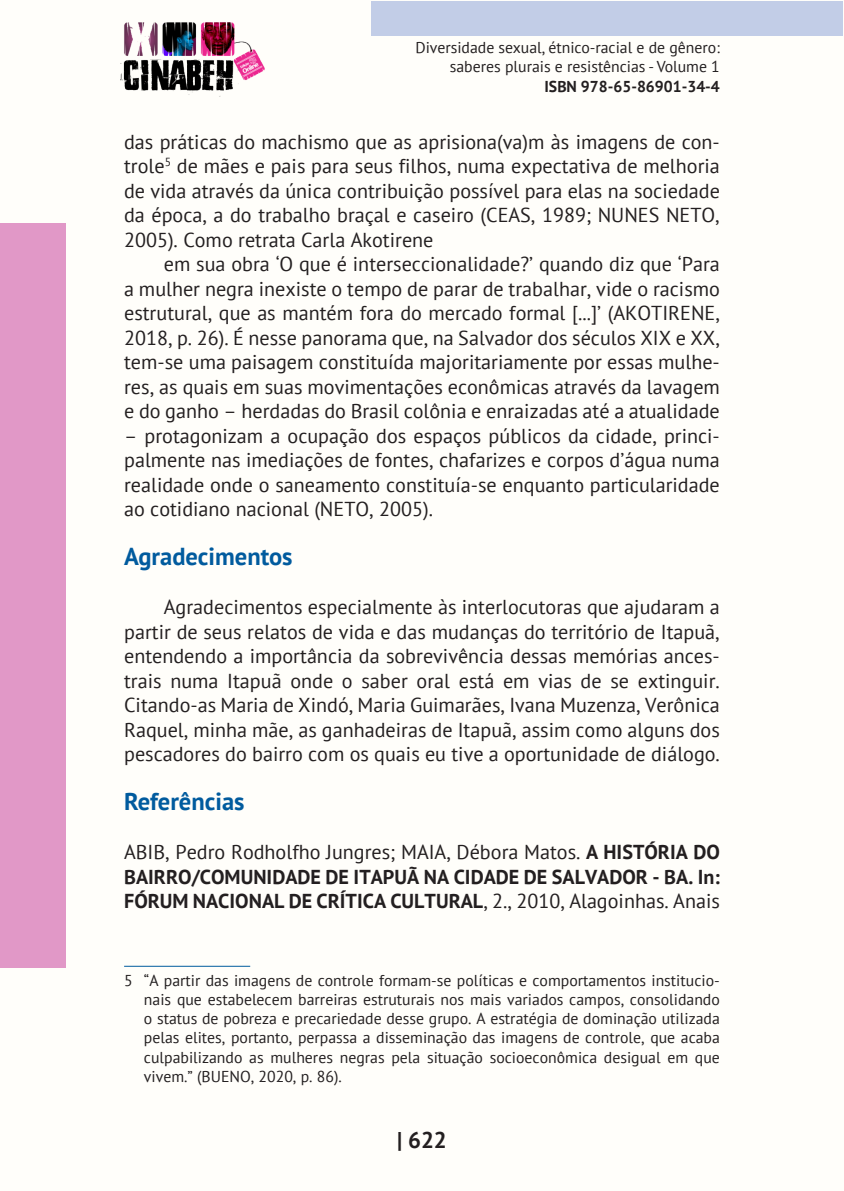
<style>
.page{position:relative;width:844px;height:1191px;background:#fff}
.page>*{position:absolute;margin:0;border:0;box-sizing:border-box;transform-origin:0 0}
._9_SUBTÍTULOS{font:700 24.5px "PT Sans";color:#015b9e}
.t1{font:700 22.75px "PT Sans";color:#231f20}
._8_CORPO{font:20.12px/24.5px "PT Sans";color:#231f20;text-align:justify}
._11_REFERENCIAS{font:700 20.12px/24.5px "PT Sans";color:#231f20;text-align:justify}
._5_RODAPÉ{font:15.75px/19.2px "PT Sans";color:#231f20;text-align:right}
.t2{font:700 15.75px "PT Sans";color:#231f20}
.s1{font-weight:400}
</style>
<div class="page">
<div style="left:0;top:0;width:843px;height:1191px;background:#fffefa"></div>
<div style="left:371px;top:1px;width:471px;height:35px;background:#c2cde7"></div>
<div style="left:0;top:223px;width:65px;height:744px;background:#e198c7"></div>
<img style="left:120px;top:22px;width:144px;height:75px">
<hr style="left:124px;top:965px;width:126px;height:1px;background:#015b9e">
<p class="_5_RODAPÉ" style="left:415px;top:38px;width:306px">Diversidade sexual, étnico-racial e de gênero: saberes plurais e resistências - Volume 1</p>
<p class="t2" style="left:544px;top:76px;width:177px">ISBN 978-65-86901-34-4</p>
<p class="_8_CORPO" style="left:124px;top:129px;width:597px">das práticas do machismo que as aprisiona(va)m às imagens de con&shy;trole<sup>5</sup> de mães e pais para seus filhos, numa expectativa de melhoria de vida através da única contribuição possível para elas na sociedade da época, a do trabalho braçal e caseiro (CEAS, 1989; NUNES NETO, 2005). Como retrata Carla Akotirene</p>
<p class="_8_CORPO" style="left:124px;top:251px;width:597px;text-indent:40px">em sua obra ‘O que é interseccionalidade?’ quando diz que ‘Para a mulher negra inexiste o tempo de parar de trabalhar, vide o racismo estrutural, que as mantém fora do mercado formal [...]’ (AKOTIRENE, 2018, p. 26). É nesse panorama que, na Salvador dos séculos XIX e XX, tem-se uma paisagem constituída majoritariamente por essas mulhe&shy;res, as quais em suas movimentações econômicas através da lavagem e do ganho – herdadas do Brasil colônia e enraizadas até a atualidade</p>
<p class="_8_CORPO" style="left:124px;top:423px;width:597px">– protagonizam a ocupação dos espaços públicos da cidade, princi&shy;palmente nas imediações de fontes, chafarizes e corpos d’água numa realidade onde o saneamento constituía-se enquanto particularidade ao cotidiano nacional (NETO, 2005).</p>
<p class="_9_SUBTÍTULOS" style="left:124px;top:540px;width:170px">Agradecimentos</p>
<p class="_8_CORPO" style="left:124px;top:594px;width:597px;text-indent:40px">Agradecimentos especialmente às interlocutoras que ajudaram a partir de seus relatos de vida e das mudanças do território de Itapuã, entendendo a importância da sobrevivência dessas memórias ances&shy;trais numa Itapuã onde o saber oral está em vias de se extinguir.<br>Citando-as Maria de Xindó, Maria Guimarães, Ivana Muzenza, Verônica Raquel, minha mãe, as ganhadeiras de Itapuã, assim como alguns dos pescadores do bairro com os quais eu tive a oportunidade de diálogo.</p>
<p class="_9_SUBTÍTULOS" style="left:124px;top:785px;width:122px">Referências</p>
<p class="_11_REFERENCIAS" style="left:124px;top:839px;width:597px"><span class="s1">ABIB, Pedro Rodholfho Jungres; MAIA, Débora Matos.</span> A HISTÓRIA DO BAIRRO/COMUNIDADE DE ITAPUÃ NA CIDADE DE SALVADOR - BA. In:<br>FÓRUM NACIONAL DE CRÍTICA CULTURAL<span class="s1">, 2., 2010, Alagoinhas. Anais</span></p>
<p class="_5_RODAPÉ" style="left:144px;top:970px;width:577px;text-align:justify;text-indent:-20px">5 “A partir das imagens de controle formam-se políticas e comportamentos institucio&shy;nais que estabelecem barreiras estruturais nos mais variados campos, consolidando o status de pobreza e precariedade desse grupo. A estratégia de dominação utilizada pelas elites, portanto, perpassa a disseminação das imagens de controle, que acaba culpabilizando as mulheres negras pela situação socioeconômica desigual em que vivem.” (BUENO, 2020, p. 86).</p>
<p class="t1" style="left:397px;top:1125px;width:51px">| 622</p>
</div>
